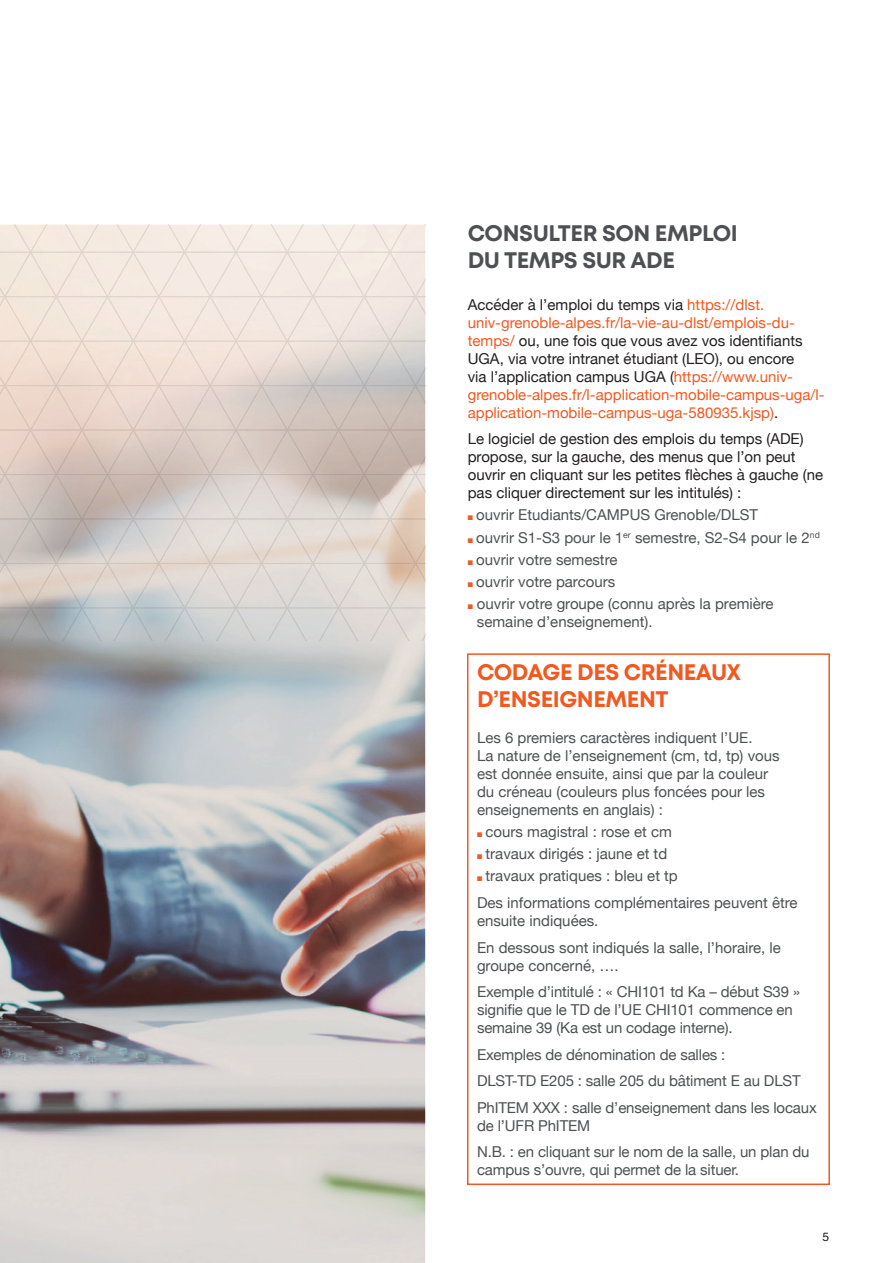
<style>
.page{position:relative;width:893px;height:1263px;background:#fff}
.page>*{position:absolute;margin:0;border:0;box-sizing:border-box;transform-origin:0 0}
.t1{font:700 22.5px/27px "Mont";letter-spacing:-.02em;color:#f15921}
.t2{font:700 22.5px "Mont";letter-spacing:-.02em;color:#4e5053}
.t3{font:15px/18px "Helvetica Neue";color:#4e5053}
.t4{font:15px/18px "Helvetica Neue";color:#f15921}
.t5{font:15px/18px "Helvetica Neue";color:#231f20}
.t6{font:12px "Helvetica";color:#231f20}
.s1{color:#231f20}
.s2{color:#f15921}
</style>
<div class="page">
<div style="left:467px;top:653px;width:363px;height:532px;border:2px solid #f15921"></div>
<img style="left:0;top:641px;width:425px;height:622px">
<svg style="left:0;top:225px;width:425px;height:416px"></svg>
<p class="t2" style="left:468px;top:218px;width:272px">CONSULTER SON EMPLOI</p>
<p class="t2" style="left:468px;top:245px;width:209px">DU TEMPS SUR ADE</p>
<p class="t4" style="left:468px;top:296px;width:359px"><span class="s1">Accéder à l’emploi du temps via</span> https://dlst. univ-grenoble-alpes.fr/la-vie-au-dlst/emplois-du&shy;temps/ <span class="s1">ou, une fois que vous avez vos identifiants UGA, via votre intranet étudiant (LEO), ou encore<br>via l’application campus UGA (</span>https://www.univ&shy;grenoble-alpes.fr/l-application-mobile-campus-uga/l&shy;application-mobile-campus-uga-580935.kjsp)<span class="s1">.</span></p>
<p class="t5" style="left:468px;top:431px;width:357px">Le logiciel de gestion des emplois du temps (ADE) propose, sur la gauche, des menus que l’on peut ouvrir en cliquant sur les petites flèches à gauche (ne pas cliquer directement sur les intitulés) :</p>
<p class="t3" style="left:468px;top:507px;width:292px"><span class="s2">■</span> ouvrir Etudiants/CAMPUS Grenoble/DLST</p>
<p class="t3" style="left:468px;top:529px;width:354px"><span class="s2">■</span> ouvrir S1-S3 pour le 1<sup>er</sup> semestre, S2-S4 pour le 2<sup>nd</sup></p>
<p class="t3" style="left:468px;top:551px;width:151px"><span class="s2">■</span> ouvrir votre semestre</p>
<p class="t3" style="left:468px;top:574px;width:149px"><span class="s2">■</span> ouvrir votre parcours</p>
<p class="t3" style="left:477px;top:595px;width:298px;text-indent:-9px"><span class="s2">■</span> ouvrir votre groupe (connu après la première semaine d’enseignement).</p>
<p class="t1" style="left:477px;top:658px;width:265px">CODAGE DES CRÉNEAUX<br>D’ENSEIGNEMENT</p>
<p class="t3" style="left:477px;top:729px;width:304px">Les 6 premiers caractères indiquent l’UE.<br>La nature de l’enseignement (cm, td, tp) vous est donnée ensuite, ainsi que par la couleur du créneau (couleurs plus foncées pour les enseignements en anglais) :</p>
<p class="t3" style="left:477px;top:823px;width:196px"><span class="s2">■</span> cours magistral : rose et cm</p>
<p class="t3" style="left:477px;top:846px;width:192px"><span class="s2">■</span> travaux dirigés : jaune et td</p>
<p class="t3" style="left:477px;top:868px;width:202px"><span class="s2">■</span> travaux pratiques : bleu et tp</p>
<p class="t3" style="left:477px;top:894px;width:322px">Des informations complémentaires peuvent être ensuite indiquées.</p>
<p class="t3" style="left:477px;top:939px;width:305px">En dessous sont indiqués la salle, l’horaire, le groupe concerné, ….</p>
<p class="t3" style="left:477px;top:983px;width:324px">Exemple d’intitulé : « CHI101 td Ka – début S39 » signifie que le TD de l’UE CHI101 commence en semaine 39 (Ka est un codage interne).</p>
<p class="t3" style="left:477px;top:1046px;width:250px">Exemples de dénomination de salles :</p>
<p class="t3" style="left:477px;top:1072px;width:325px">DLST-TD E205 : salle 205 du bâtiment E au DLST</p>
<p class="t3" style="left:477px;top:1099px;width:341px">PhITEM XXX : salle d’enseignement dans les locaux de l’UFR PhITEM</p>
<p class="t3" style="left:477px;top:1143px;width:334px">N.B. : en cliquant sur le nom de la salle, un plan du campus s’ouvre, qui permet de la situer.</p>
<p class="t6" style="left:822px;top:1228px;width:8px">5</p>
</div>
